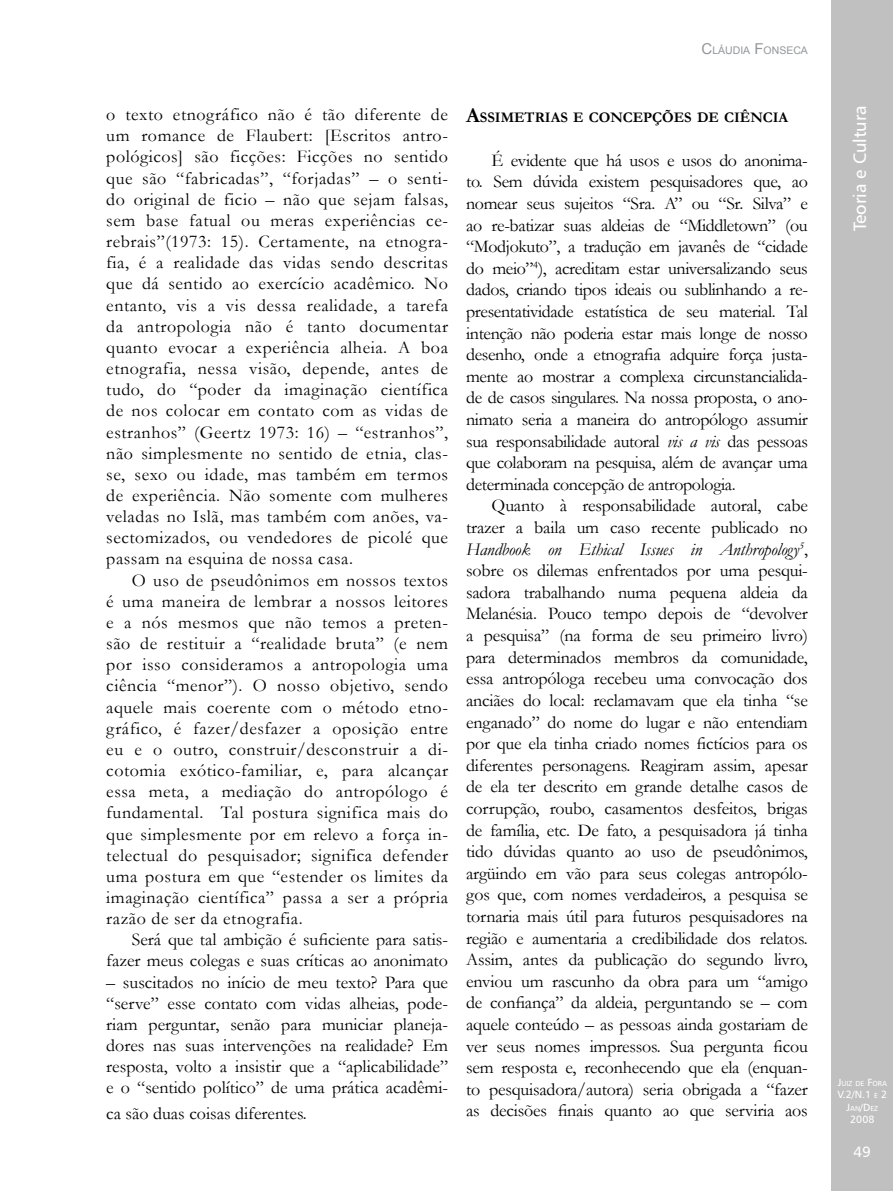
<style>
.page{position:relative;width:893px;height:1191px;background:#fff}
.page>*{position:absolute;margin:0;border:0;box-sizing:border-box;transform-origin:0 0}
.t1{font:18px/21.1px "Garamond";color:#000;text-align:justify}
.t2{font:18px "Humanist 777 BT Roman B";color:#fff}
.t3{font:15px "Humanist 777 BT Roman B";color:#fff}
.t4{font:700 14.7px "Garamond";color:#000}
.t5{font:10.5px "Arial";color:#939598}
.t6{font:10.5px "Humanist 777 BT Roman B";color:#fff}
.t7{font:7.35px "Humanist 777 BT Roman B";color:#fff}
.s1{font-size:15px}
.s2{font-size:21px}
.s3{font-style:italic}
.s4{font-size:10.5px}
.s5{font-size:7.35px}
</style>
<div class="page">
<div style="left:831px;top:0;width:62px;height:1191px;background:#c0c0c0"></div>
<p class="t5" style="left:701px;top:43px;width:108px"><span class="s1">C</span>LÁUDIA <span class="s1">F</span>ONSECA</p>
<p class="t1" style="left:106px;top:103px;width:343px">o texto etnográfico não é tão diferente de um romance de Flaubert: [Escritos antro&shy;pológicos] são ficções: Ficções no sentido que são “fabricadas”, “forjadas” – o senti&shy;do original de ficio – não que sejam falsas, sem base fatual ou meras experiências ce&shy;rebrais”(1973: 15). Certamente, na etnogra&shy;fia, é a realidade das vidas sendo descritas que dá sentido ao exercício acadêmico. No entanto, vis a vis dessa realidade, a tarefa da antropologia não é tanto documentar quanto evocar a experiência alheia. A boa etnografia, nessa visão, depende, antes de tudo, do “poder da imaginação científica de nos colocar em contato com as vidas de estranhos” (Geertz 1973: 16) – “estranhos”, não simplesmente no sentido de etnia, clas&shy;se, sexo ou idade, mas também em termos de experiência. Não somente com mulheres veladas no Islã, mas também com anões, va&shy;sectomizados, ou vendedores de picolé que passam na esquina de nossa casa.</p>
<p class="t1" style="left:106px;top:569px;width:343px;text-indent:26px">O uso de pseudônimos em nossos textos é uma maneira de lembrar a nossos leitores e a nós mesmos que não temos a preten&shy;são de restituir a “realidade bruta” (e nem por isso consideramos a antropologia uma ciência “menor”). O nosso objetivo, sendo aquele mais coerente com o método etno&shy;gráfico, é fazer/desfazer a oposição entre eu e o outro, construir/desconstruir a di&shy;cotomia exótico-familiar, e, para alcançar essa meta, a mediação do antropólogo é fundamental. Tal postura significa mais do que simplesmente por em relevo a força in&shy;telectual do pesquisador; significa defender uma postura em que “estender os limites da imaginação científica” passa a ser a própria razão de ser da etnografia.</p>
<p class="t1" style="left:106px;top:928px;width:343px;text-align:right">Será que tal ambição é suficiente para satis&shy;fazer meus colegas e suas críticas ao anonimato</p>
<p class="t1" style="left:106px;top:971px;width:343px">– suscitados no início de meu texto? Para que “serve” esse contato com vidas alheias, pode&shy;riam perguntar, senão para municiar planeja&shy;dores nas suas intervenções na realidade? Em resposta, volto a insistir que a “aplicabilidade” e o “sentido político” de uma prática acadêmi-</p>
<p class="t1" style="left:106px;top:1102px;width:202px">ca são duas coisas diferentes.</p>
<p class="t4" style="left:466px;top:108px;width:324px"><span class="s2">A</span>SSIMETRIAS E CONCEPÇÕES DE CIÊNCIA</p>
<p class="t1" style="left:466px;top:149px;width:343px;line-height:21.6px;text-indent:26px">É evidente que há usos e usos do anonima&shy;to. Sem dúvida existem pesquisadores que, ao nomear seus sujeitos “Sra. A” ou “Sr. Silva” e ao re-batizar suas aldeias de “Middletown” (ou “Modjokuto”, a tradução em javanês de “cidade do meio”<sup>4</sup>), acreditam estar universalizando seus dados, criando tipos ideais ou sublinhando a re&shy;presentatividade estatística de seu material. Tal intenção não poderia estar mais longe de nosso desenho, onde a etnografia adquire força justa&shy;mente ao mostrar a complexa circunstancialida&shy;de de casos singulares. Na nossa proposta, o ano&shy;nimato seria a maneira do antropólogo assumir sua responsabilidade autoral <span class="s3">vis a vis</span> das pessoas que colaboram na pesquisa, além de avançar uma determinada concepção de antropologia.</p>
<p class="t1" style="left:466px;top:494px;width:343px;line-height:21.6px;text-indent:26px">Quanto à responsabilidade autoral, cabe trazer a baila um caso recente publicado no <span class="s3">Handbook on Ethical Issues in Anthropology</span><sup>5</sup>, sobre os dilemas enfrentados por uma pesqui&shy;sadora trabalhando numa pequena aldeia da Melanésia. Pouco tempo depois de “devolver a pesquisa” (na forma de seu primeiro livro) para determinados membros da comunidade, essa antropóloga recebeu uma convocação dos anciães do local: reclamavam que ela tinha “se enganado” do nome do lugar e não entendiam por que ela tinha criado nomes fictícios para os diferentes personagens. Reagiram assim, apesar de ela ter descrito em grande detalhe casos de corrupção, roubo, casamentos desfeitos, brigas de família, etc. De fato, a pesquisadora já tinha tido dúvidas quanto ao uso de pseudônimos, argüindo em vão para seus colegas antropólo&shy;gos que, com nomes verdadeiros, a pesquisa se tornaria mais útil para futuros pesquisadores na região e aumentaria a credibilidade dos relatos.<br>Assim, antes da publicação do segundo livro, enviou um rascunho da obra para um “amigo de confiança” da aldeia, perguntando se – com aquele conteúdo – as pessoas ainda gostariam de ver seus nomes impressos. Sua pergunta ficou sem resposta e, reconhecendo que ela (enquan&shy;to pesquisadora/autora) seria obrigada a “fazer as decisões finais quanto ao que serviria aos</p>
<p class="t2" style="left:849px;top:231px;width:128px;rotate:-90deg">Teoria e Cultura</p>
<p class="t7" style="left:838px;top:1078px;width:51px"><span class="s4">J</span>UIZ DE <span class="s4">F</span>ORA</p>
<p class="t6" style="left:837px;top:1088px;width:51px">V.2/N.1 <span class="s5">E</span> 2</p>
<p class="t7" style="left:846px;top:1103px;width:33px"><span class="s4">J</span>AN<span class="s4">/D</span> EZ</p>
<p class="t6" style="left:850px;top:1113px;width:26px">2008</p>
<p class="t3" style="left:853px;top:1142px;width:19px">49</p>
</div>
